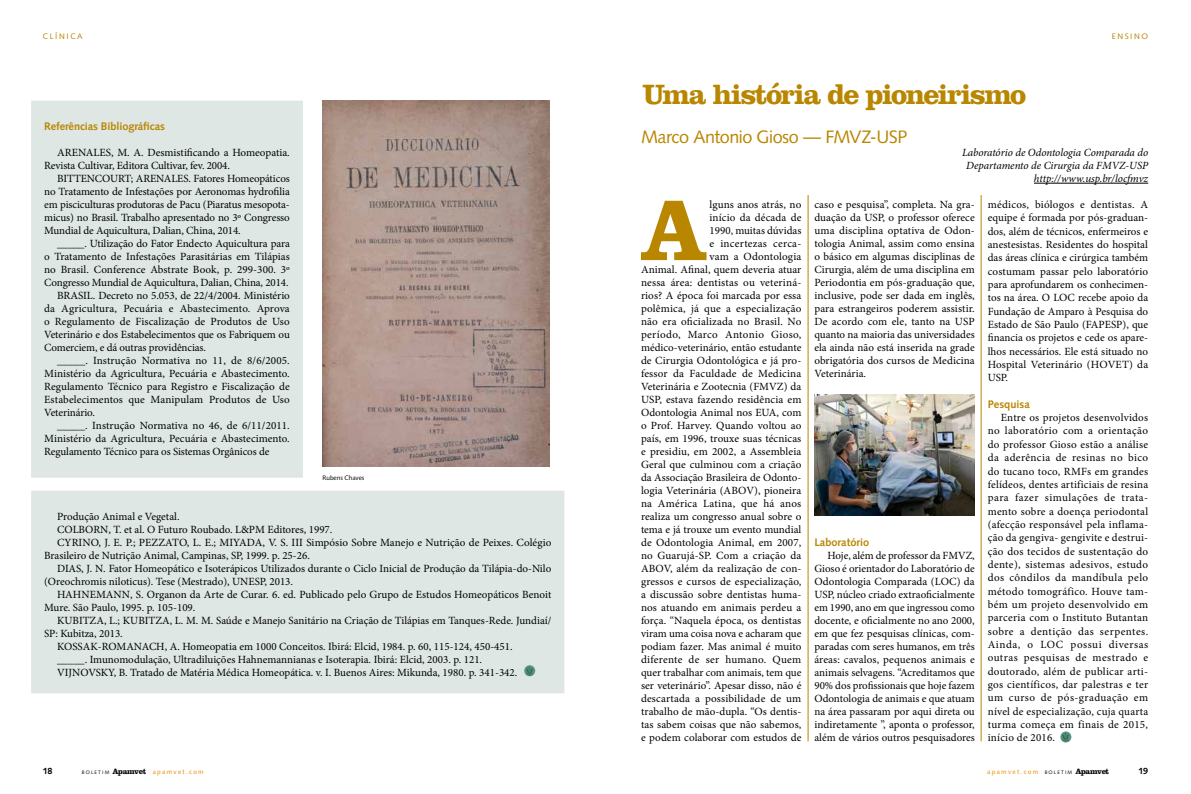
<style>
.page{position:relative;width:1191px;height:794px;background:#fff}
.page>*{position:absolute;margin:0;border:0;box-sizing:border-box;transform-origin:0 0}
.t1{font:700 89.4px "Clarendon LT Std";color:#b98600}
.t2{font:700 29px "Clarendon LT Std";letter-spacing:-.055em;color:#b98600}
.t3{font:18px "Syntax LT Std";letter-spacing:-.025em;color:#b98600}
.t4{font:11px/13px "Minion Pro";color:#000;text-align:justify}
.t5{font:italic 11px/13px "Minion Pro";letter-spacing:-.005em;color:#000;text-align:right}
.t6{font:700 11px "Syntax LT Std";letter-spacing:-.01em;color:#b98600}
.t7{font:700 9px "Syntax LT Std";color:#000}
.t8{font:8px "Syntax LT Std";letter-spacing:.2em;color:#b98600}
.t9{font:6.5px "Syntax LT Std";letter-spacing:.2em;color:#e78c00}
.t10{font:6.5px "Syntax LT Std";letter-spacing:-.01em;color:#000}
.s1{font-size:5px;color:#000}
.s2{font-family:"Clarendon LT Std";font-weight:700;font-size:8px;color:#000}
</style>
<div class="page">
<div style="left:31px;top:100px;width:272px;height:378px;background:#dee7e4"></div>
<div style="left:31px;top:491px;width:534px;height:203px;background:#dee7e4"></div>
<img style="left:323px;top:101px;width:227px;height:365px">
<hr style="left:1034px;top:183px;width:114px;height:1px;background:#000">
<hr style="left:808px;top:195px;width:1px;height:546px;background:#b98600">
<hr style="left:981px;top:195px;width:1px;height:546px;background:#b98600">
<img style="left:814px;top:394px;width:160px;height:121px">
<div style="left:524px;top:665px;width:11px;height:11px;background:#579588;border-radius:50%"></div>
<svg style="left:526px;top:666px;width:7px;height:9px"></svg>
<svg style="left:1060px;top:731px;width:11px;height:11px"></svg>
<svg style="left:1062px;top:732px;width:7px;height:9px"></svg>
<p class="t8" style="left:43px;top:32px;width:41px">CLÍNICA</p>
<p class="t8" style="left:1111px;top:32px;width:38px">ENSINO</p>
<p class="t6" style="left:44px;top:120px;width:122px">Referências Bibliográficas</p>
<p class="t4" style="left:44px;top:146px;width:247px;text-indent:13px">ARENALES, M. A. Desmistificando a Homeopatia.<br>Revista Cultivar, Editora Cultivar, fev. 2004.</p>
<p class="t4" style="left:44px;top:172px;width:247px;text-indent:13px">BITTENCOURT; ARENALES. Fatores Homeopáticos no Tratamento de Infestações por Aeronomas hydrofilia em pisciculturas produtoras de Pacu (Piaratus mesopota&shy;micus) no Brasil. Trabalho apresentado no 3º Congresso Mundial de Aquicultura, Dalian, China, 2014.</p>
<p class="t4" style="left:57px;top:237px;width:234px">_____. Utilização do Fator Endecto Aquicultura para</p>
<p class="t4" style="left:44px;top:250px;width:247px">o Tratamento de Infestações Parasitárias em Tilápias</p>
<p class="t4" style="left:44px;top:263px;width:247px">no Brasil. Conference Abstrate Book, p. 299-300. 3º</p>
<p class="t4" style="left:44px;top:276px;width:246px">Congresso Mundial de Aquicultura, Dalian, China, 2014.</p>
<p class="t4" style="left:57px;top:289px;width:234px">BRASIL. Decreto no 5.053, de 22/4/2004. Ministério</p>
<p class="t4" style="left:44px;top:302px;width:247px">da Agricultura, Pecuária e Abastecimento. Aprova</p>
<p class="t4" style="left:44px;top:315px;width:247px">o Regulamento de Fiscalização de Produtos de Uso</p>
<p class="t4" style="left:44px;top:328px;width:247px">Veterinário e dos Estabelecimentos que os Fabriquem ou</p>
<p class="t4" style="left:44px;top:341px;width:163px">Comerciem, e dá outras providências.</p>
<p class="t4" style="left:57px;top:354px;width:234px">_____. Instrução Normativa no 11, de 8/6/2005.</p>
<p class="t4" style="left:44px;top:367px;width:247px">Ministério da Agricultura, Pecuária e Abastecimento.</p>
<p class="t4" style="left:44px;top:380px;width:247px">Regulamento Técnico para Registro e Fiscalização de</p>
<p class="t4" style="left:44px;top:393px;width:247px">Estabelecimentos que Manipulam Produtos de Uso</p>
<p class="t4" style="left:44px;top:406px;width:52px">Veterinário.</p>
<p class="t4" style="left:57px;top:419px;width:234px">_____. Instrução Normativa no 46, de 6/11/2011.</p>
<p class="t4" style="left:44px;top:432px;width:247px">Ministério da Agricultura, Pecuária e Abastecimento.</p>
<p class="t4" style="left:44px;top:445px;width:227px">Regulamento Técnico para os Sistemas Orgânicos de</p>
<p class="t10" style="left:323px;top:474px;width:43px">Rubens Chaves</p>
<p class="t4" style="left:57px;top:510px;width:124px">Produção Animal e Vegetal.</p>
<p class="t4" style="left:57px;top:523px;width:277px">COLBORN, T. et al. O Futuro Roubado. L&amp;PM Editores, 1997.</p>
<p class="t4" style="left:57px;top:536px;width:496px">CYRINO, J. E. P.; PEZZATO, L. E.; MIYADA, V. S. III Simpósio Sobre Manejo e Nutrição de Peixes. Colégio</p>
<p class="t4" style="left:44px;top:549px;width:267px">Brasileiro de Nutrição Animal, Campinas, SP, 1999. p. 25-26.</p>
<p class="t4" style="left:57px;top:562px;width:496px">DIAS, J. N. Fator Homeopático e Isoterápicos Utilizados durante o Ciclo Inicial de Produção da Tilápia-do-Nilo</p>
<p class="t4" style="left:44px;top:575px;width:250px">(Oreochromis niloticus). Tese (Mestrado), UNESP, 2013.</p>
<p class="t4" style="left:57px;top:588px;width:496px">HAHNEMANN, S. Organon da Arte de Curar. 6. ed. Publicado pelo Grupo de Estudos Homeopáticos Benoit</p>
<p class="t4" style="left:44px;top:601px;width:153px">Mure. São Paulo, 1995. p. 105-109.</p>
<p class="t4" style="left:57px;top:614px;width:496px">KUBITZA, L.; KUBITZA, L. M. M. Saúde e Manejo Sanitário na Criação de Tilápias em Tanques-Rede. Jundiaí/</p>
<p class="t4" style="left:44px;top:627px;width:80px">SP: Kubitza, 2013.</p>
<p class="t4" style="left:57px;top:640px;width:457px">KOSSAK-ROMANACH, A. Homeopatia em 1000 Conceitos. Ibirá: Elcid, 1984. p. 60, 115-124, 450-451.</p>
<p class="t4" style="left:57px;top:653px;width:426px">_____. Imunomodulação, Ultradiluições Hahnemannianas e Isoterapia. Ibirá: Elcid, 2003. p. 121.</p>
<p class="t4" style="left:57px;top:666px;width:462px">VIJNOVSKY, B. Tratado de Matéria Médica Homeopática. v. I. Buenos Aires: Mikunda, 1980. p. 341-342.</p>
<h2 class="t2" style="left:642px;top:77px;width:385px">Uma história de pioneirismo</h2>
<h3 class="t3" style="left:641px;top:126px;width:268px">Marco Antonio Gioso — FMVZ-USP</h3>
<p class="t5" style="left:962px;top:146px;width:188px">Laboratório de Odontologia Comparada do<br>Departamento de Cirurgia da FMVZ-USP http://www.usp.br/locfmvz</p>
<p class="t4" style="left:641px;top:198px;width:162px;text-align:right">lguns anos atrás, no<br>início da década de<br>1990, muitas dúvidas<br>e incertezas cerca-<br>vam a Odontologia<br>Animal. Afinal, quem deveria atuar nessa área: dentistas ou veteriná&shy;rios? A época foi marcada por essa polêmica, já que a especialização não era oficializada no Brasil. No período, Marco Antonio Gioso, médico-veterinário, então estudante de Cirurgia Odontológica e já pro&shy;fessor da Faculdade de Medicina<br>Veterinária e Zootecnia (FMVZ) da<br>USP, estava fazendo residência em<br>Odontologia Animal nos EUA, com o Prof. Harvey. Quando voltou ao país, em 1996, trouxe suas técnicas e presidiu, em 2002, a Assembleia<br>Geral que culminou com a criação da Associação Brasileira de Odonto&shy;logia Veterinária (ABOV), pioneira na América Latina, que há anos realiza um congresso anual sobre o tema e já trouxe um evento mundial de Odontologia Animal, em 2007, no Guarujá-SP. Com a criação da<br>ABOV, além da realização de con&shy;gressos e cursos de especialização, a discussão sobre dentistas huma&shy;nos atuando em animais perdeu a força. “Naquela época, os dentistas viram uma coisa nova e acharam que podiam fazer. Mas animal é muito diferente de ser humano. Quem quer trabalhar com animais, tem que ser veterinário”. Apesar disso, não é descartada a possibilidade de um trabalho de mão-dupla. “Os dentis&shy;tas sabem coisas que não sabemos, e podem colaborar com estudos de</p>
<p class="t4" style="left:814px;top:198px;width:162px">caso e pesquisa”, completa. Na gra&shy;duação da USP, o professor oferece uma disciplina optativa de Odon&shy;tologia Animal, assim como ensina o básico em algumas disciplinas de Cirurgia, além de uma disciplina em Periodontia em pós-graduação que, inclusive, pode ser dada em inglês, para estrangeiros poderem assistir.<br>De acordo com ele, tanto na USP quanto na maioria das universidades ela ainda não está inserida na grade obrigatória dos cursos de Medicina Veterinária.</p>
<h1 class="t1" style="left:640px;top:176px;width:70px">A</h1>
<p class="t6" style="left:814px;top:536px;width:57px">Laboratório</p>
<p class="t4" style="left:814px;top:549px;width:162px;text-indent:13px">Hoje, além de professor da FMVZ, Gioso é orientador do Laboratório de Odontologia Comparada (LOC) da USP, núcleo criado extraoficialmente em 1990, ano em que ingressou como docente, e oficialmente no ano 2000, em que fez pesquisas clínicas, com&shy;paradas com seres humanos, em três áreas: cavalos, pequenos animais e animais selvagens. “Acreditamos que 90% dos profissionais que hoje fazem Odontologia de animais e que atuam na área passaram por aqui direta ou indiretamente ”, aponta o professor, além de vários outros pesquisadores</p>
<p class="t4" style="left:987px;top:198px;width:162px;line-height:13.3px">médicos, biólogos e dentistas. A equipe é formada por pós-graduan&shy;dos, além de técnicos, enfermeiros e anestesistas. Residentes do hospital das áreas clínica e cirúrgica também costumam passar pelo laboratório para aprofundarem os conhecimen&shy;tos na área. O LOC recebe apoio da Fundação de Amparo à Pesquisa do Estado de São Paulo (FAPESP), que financia os projetos e cede os apare&shy;lhos necessários. Ele está situado no Hospital Veterinário (HOVET) da USP.</p>
<p class="t6" style="left:987px;top:398px;width:44px">Pesquisa</p>
<p class="t4" style="left:987px;top:411px;width:162px;line-height:13.3px;text-indent:13px">Entre os projetos desenvolvidos no laboratório com a orientação do professor Gioso estão a análise da aderência de resinas no bico do tucano toco, RMFs em grandes felídeos, dentes artificiais de resina para fazer simulações de trata&shy;mento sobre a doença periodontal (afecção responsável pela inflama&shy;ção da gengiva- gengivite e destrui&shy;ção dos tecidos de sustentação do dente), sistemas adesivos, estudo dos côndilos da mandíbula pelo método tomográfico. Houve tam&shy;bém um projeto desenvolvido em parceria com o Instituto Butantan sobre a dentição das serpentes.<br>Ainda, o LOC possui diversas outras pesquisas de mestrado e doutorado, além de publicar arti&shy;gos científicos, dar palestras e ter um curso de pós-graduação em nível de especialização, cuja quarta turma começa em finais de 2015, início de 2016.</p>
<p class="t7" style="left:43px;top:765px;width:11px">18</p>
<p class="t9" style="left:82px;top:767px;width:123px"><span class="s1">BOLETIM</span> <span class="s2">Apamvet</span> apamvet.com</p>
<p class="t9" style="left:987px;top:767px;width:123px">apamvet.com <span class="s1">BOLETIM</span> <span class="s2">Apamvet</span></p>
<p class="t7" style="left:1138px;top:765px;width:11px">19</p>
</div>
